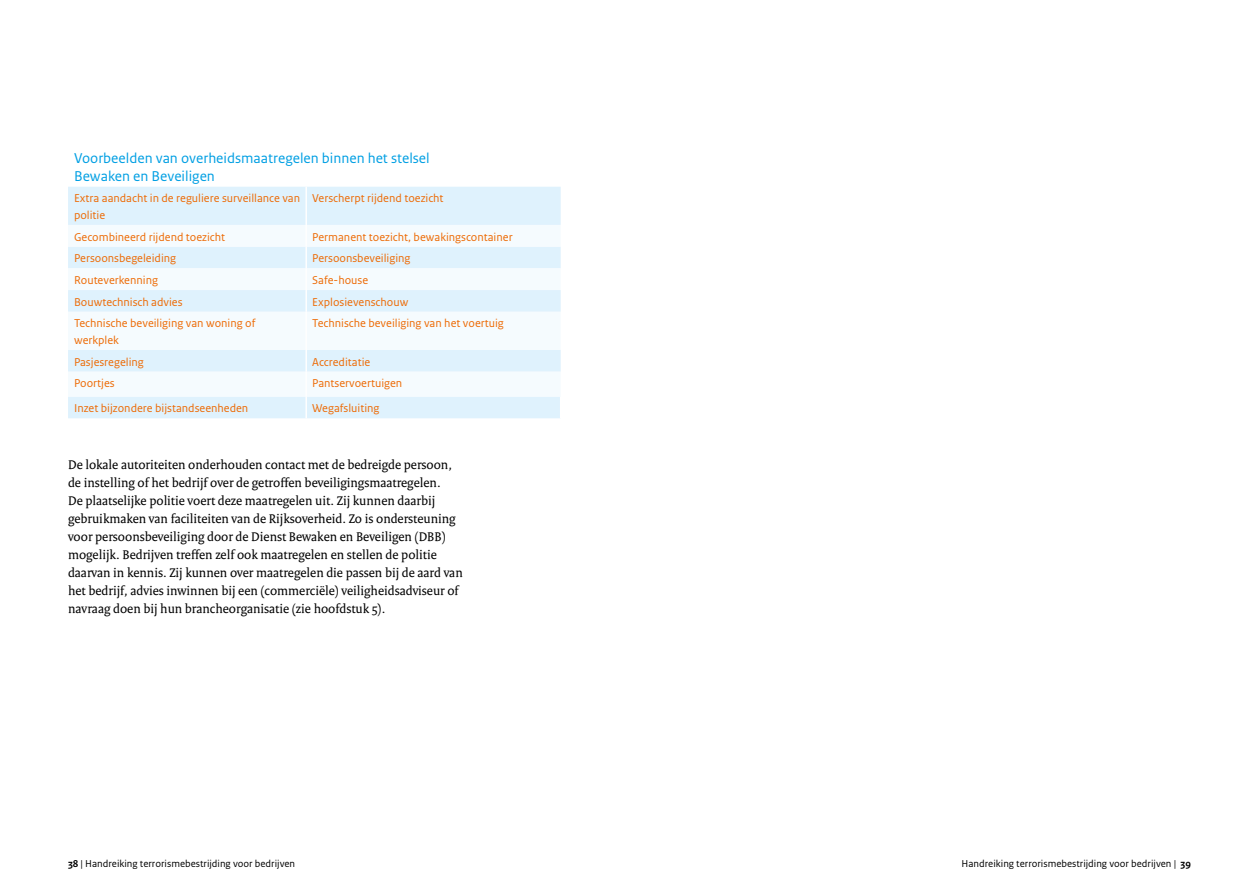
<style>
.page{position:relative;width:1259px;height:893px;background:#fff}
.page>*{position:absolute;margin:0;border:0;box-sizing:border-box;transform-origin:0 0}
.t1{font:15px/18px "Rijksoverheid Sans Text";color:#009fe3}
.t2{font:13.5px/18px "Rijksoverheid Serif";color:#000}
.t3{font:12px/16.5px "Rijksoverheid Sans Text";color:#ed6b06}
.t4{font:10.5px "Rijksoverheid Sans Text";color:#000}
.s1{font-weight:700}
</style>
<div class="page">
<div style="left:68px;top:187px;width:493px;height:231px;background:#dff2fd"></div>
<svg style="left:68px;top:225px;width:493px;height:172px;fill:#f5fbfe"></svg>
<hr style="left:305px;top:397px;width:2px;height:21px;background:#fff">
<svg style="left:560px;top:397px;width:1px;height:21px"></svg>
<hr style="left:305px;top:187px;width:2px;height:38px;background:#fff">
<hr style="left:305px;top:225px;width:2px;height:22px;background:#fff">
<hr style="left:305px;top:247px;width:2px;height:21px;background:#fff">
<hr style="left:305px;top:268px;width:2px;height:22px;background:#fff">
<hr style="left:305px;top:290px;width:2px;height:22px;background:#fff">
<hr style="left:305px;top:312px;width:2px;height:38px;background:#fff">
<hr style="left:305px;top:350px;width:2px;height:22px;background:#fff">
<hr style="left:305px;top:372px;width:2px;height:25px;background:#fff">
<p class="t1" style="left:74px;top:149px;width:357px">Voorbeelden van overheidsmaatregelen binnen het stelsel<br>Bewaken en Beveiligen</p>
<p class="t3" style="left:74px;top:190px;width:228px">Extra aandacht in de reguliere surveillance van politie</p>
<p class="t3" style="left:312px;top:190px;width:133px">Verscherpt rijdend toezicht</p>
<p class="t3" style="left:74px;top:229px;width:153px">Gecombineerd rijdend toezicht</p>
<p class="t3" style="left:312px;top:229px;width:202px">Permanent toezicht, bewakingscontainer</p>
<p class="t3" style="left:74px;top:250px;width:104px">Persoonsbegeleiding</p>
<p class="t3" style="left:312px;top:250px;width:100px">Persoonsbeveiliging</p>
<p class="t3" style="left:74px;top:272px;width:85px">Routeverkenning</p>
<p class="t3" style="left:312px;top:272px;width:57px">Safe-house</p>
<p class="t3" style="left:74px;top:294px;width:110px">Bouwtechnisch advies</p>
<p class="t3" style="left:312px;top:294px;width:98px">Explosievenschouw</p>
<p class="t3" style="left:74px;top:315px;width:183px">Technische beveiliging van woning of werkplek</p>
<p class="t3" style="left:312px;top:315px;width:193px">Technische beveiliging van het voertuig</p>
<p class="t3" style="left:74px;top:354px;width:71px">Pasjesregeling</p>
<p class="t3" style="left:312px;top:354px;width:60px">Accreditatie</p>
<p class="t3" style="left:74px;top:375px;width:42px">Poortjes</p>
<p class="t3" style="left:312px;top:375px;width:92px">Pantservoertuigen</p>
<p class="t3" style="left:74px;top:400px;width:176px">Inzet bijzondere bijstandseenheden</p>
<p class="t3" style="left:312px;top:400px;width:69px">Wegafsluiting</p>
<p class="t2" style="left:68px;top:455px;width:396px">De lokale autoriteiten onderhouden contact met de bedreigde persoon, de instelling of het bedrijf over de getroffen beveiligingsmaatregelen.<br>De plaatselijke politie voert deze maatregelen uit. Zij kunnen daarbij gebruikmaken van faciliteiten van de Rijksoverheid. Zo is ondersteuning voor persoonsbeveiliging door de Dienst Bewaken en Beveiligen (DBB) mogelijk. Bedrijven treffen zelf ook maatregelen en stellen de politie daarvan in kennis. Zij kunnen over maatregelen die passen bij de aard van het bedrijf, advies inwinnen bij een (commerciële) veiligheidsadviseur of navraag doen bij hun brancheorganisatie (zie hoofdstuk 5).</p>
<p class="t4" style="left:68px;top:858px;width:229px"><span class="s1">38</span> | Handreiking terrorismebestrijding voor bedrijven</p>
<p class="t4" style="left:961px;top:858px;width:231px">Handreiking terrorismebestrijding voor bedrijven | <span class="s1">39</span></p>
</div>
